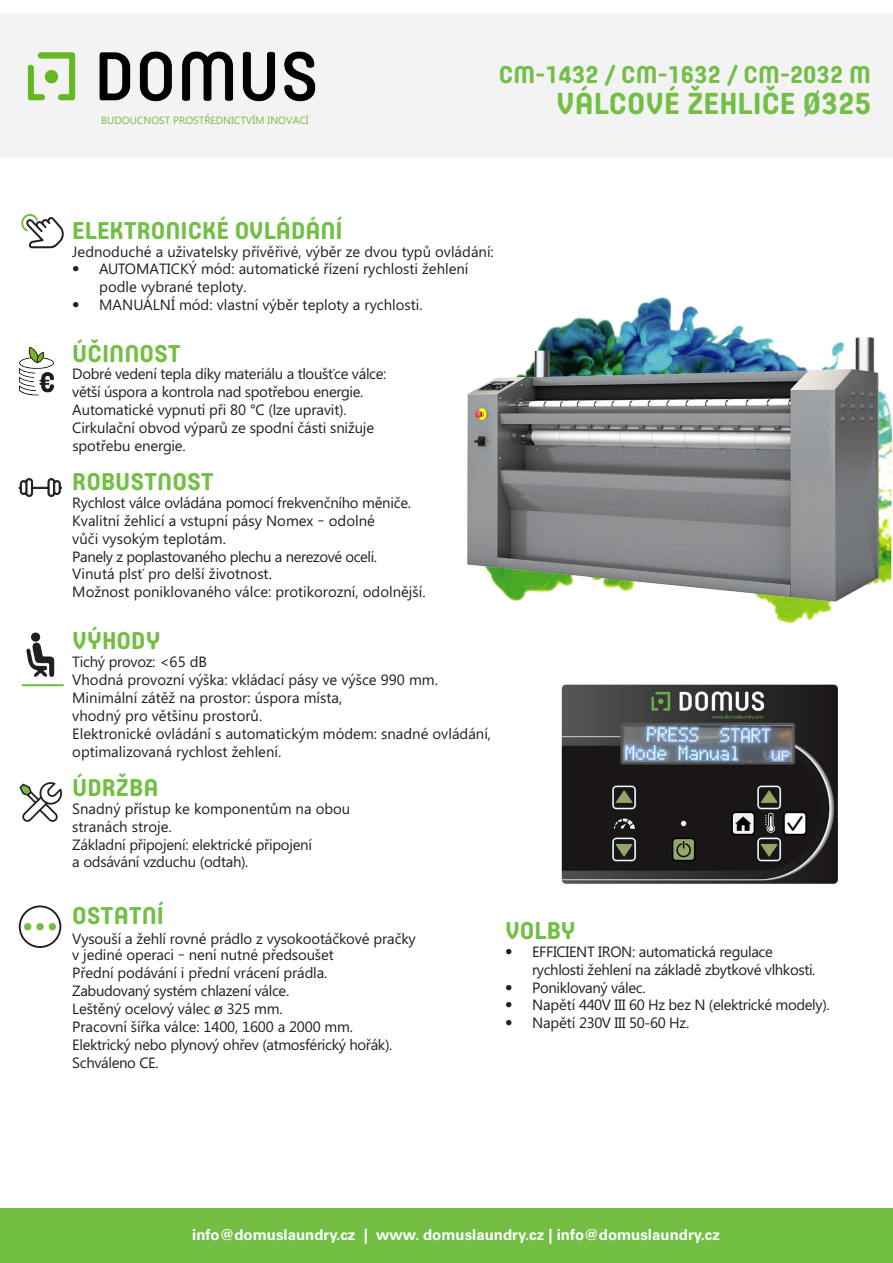
<style>
.page{position:relative;width:893px;height:1263px;background:#fff}
.page>*{position:absolute;margin:0;border:0;box-sizing:border-box;transform-origin:0 0}
.t1{font:700 30px "Core Mellow";color:#72bf44}
.t2{font:700 24px "Core Mellow";color:#72bf44}
.t3{font:700 15px "Univers LT Std";color:#fff}
.t4{font:14.85px/17.9px "Microsoft Phags Pa";letter-spacing:-.01em;color:#231f20}
.t5{font:10.5px "Microsoft Phags Pa";color:#76bc43}
.s1{font-family:"Univers LT Std";font-weight:300}
</style>
<div class="page">
<div style="left:0;top:14px;width:893px;height:143px;background:#f3f3f4"></div>
<div style="left:0;top:1208px;width:893px;height:55px;background:#72bf44"></div>
<img style="left:543px;top:297px;width:349px;height:327px">
<img style="left:27px;top:51px;width:289px;height:51px">
<img style="left:468px;top:338px;width:410px;height:264px">
<img style="left:561px;top:684px;width:277px;height:200px">
<svg style="left:19px;top:905px;width:42px;height:43px"></svg>
<svg style="left:21px;top:214px;width:43px;height:34px"></svg>
<svg style="left:19px;top:782px;width:43px;height:40px"></svg>
<svg style="left:19px;top:478px;width:43px;height:19px"></svg>
<svg style="left:26px;top:642px;width:28px;height:35px"></svg>
<div style="left:31px;top:632px;width:9px;height:10px;background:#231f20;border-radius:50%"></div>
<hr style="left:23px;top:684px;width:40px;height:2px;background:#72bf44">
<img style="left:19px;top:346px;width:35px;height:49px">
<p class="t5" style="left:101px;top:113px;width:209px">BUDOUCNOST PROSTŘEDNICTVÍM INOVACÍ</p>
<h2 class="t2" style="left:499px;top:57px;width:373px">CM-1432 / CM-1632 / CM-2032 M</h2>
<h1 class="t1" style="left:556px;top:81px;width:317px">VÁLCOVÉ ŽEHLIČE Ø325</h1>
<h2 class="t2" style="left:72px;top:212px;width:272px">ELEKTRONICKÉ OVLÁDÁNÍ</h2>
<p class="t4" style="left:72px;top:242px;width:423px">Jednoduché a uživatelsky přívěřivé, výběr ze dvou typů ovládání:</p>
<p class="t4" style="left:99px;top:260px;width:371px;text-indent:-27px"><span class="s1">•</span> AUTOMATICKÝ mód: automatické řízení rychlosti žehlení podle vybrané teploty.</p>
<p class="t4" style="left:72px;top:295px;width:352px"><span class="s1">•</span> MANUÁLNÍ mód: vlastní výběr teploty a rychlosti.</p>
<h2 class="t2" style="left:72px;top:335px;width:110px">ÚČINNOST</h2>
<p class="t4" style="left:72px;top:364px;width:316px">Dobré vedení tepla díky materiálu a tloušťce válce: větší úspora a kontrola nad spotřebou energie.<br>Automatické vypnutí při 80 °C (lze upravit).<br>Cirkulační obvod výparů ze spodní části snižuje spotřebu energie.</p>
<h2 class="t2" style="left:72px;top:463px;width:143px">ROBUSTNOST</h2>
<p class="t4" style="left:72px;top:493px;width:355px">Rychlost válce ovládána pomocí frekvenčního měniče.<br>Kvalitní žehlicí a vstupní pásy Nomex – odolné<br>vůči vysokým teplotám.<br>Panely z poplastovaného plechu a nerezové oceli.<br>Vinutá plsť pro delší životnost.<br>Možnost poniklovaného válce: protikorozní, odolnější.</p>
<h2 class="t2" style="left:72px;top:622px;width:90px">VÝHODY</h2>
<p class="t4" style="left:72px;top:652px;width:420px">Tichý provoz: &lt;65 dB<br>Vhodná provozní výška: vkládací pásy ve výšce 990 mm.<br>Minimální zátěž na prostor: úspora místa,<br>vhodný pro většinu prostorů.<br>Elektronické ovládání s automatickým módem: snadné ovládání, optimalizovaná rychlost žehlení.</p>
<h2 class="t2" style="left:72px;top:769px;width:88px">ÚDRŽBA</h2>
<p class="t4" style="left:72px;top:799px;width:280px">Snadný přístup ke komponentům na obou stranách stroje.<br>Základní připojení: elektrické připojení<br>a odsávání vzduchu (odtah).</p>
<h2 class="t2" style="left:72px;top:898px;width:93px">OSTATNÍ</h2>
<p class="t4" style="left:72px;top:945px;width:322px">v jediné operaci – není nutné předsoušet<br>Přední podávání i přední vrácení prádla.<br>Zabudovaný systém chlazení válce.<br>Leštěný ocelový válec ø 325 mm.<br>Pracovní šířka válce: 1400, 1600 a 2000 mm.<br>Elektrický nebo plynový ohřev (atmosférický hořák).<br>Schváleno CE.</p>
<p class="t4" style="left:72px;top:928px;width:345px">Vysouší a žehlí rovné prádlo z vysokootáčkové pračky</p>
<h2 class="t2" style="left:505px;top:912px;width:72px">VOLBY</h2>
<p class="t4" style="left:532px;top:942px;width:285px;text-indent:-27px"><span class="s1">•</span> EFFICIENT IRON: automatická regulace rychlosti žehlení na základě zbytkové vlhkosti.</p>
<p class="t4" style="left:505px;top:978px;width:142px"><span class="s1">•</span> Poniklovaný válec.</p>
<p class="t4" style="left:505px;top:995px;width:326px"><span class="s1">•</span> Napětí 440V III 60 Hz bez N (elektrické modely).</p>
<p class="t4" style="left:505px;top:1013px;width:186px"><span class="s1">•</span> Napětí 230V III 50-60 Hz.</p>
<p class="t3" style="left:192px;top:1226px;width:529px">info@domuslaundry.cz | www. domuslaundry.cz | info@domuslaundry.cz</p>
</div>
